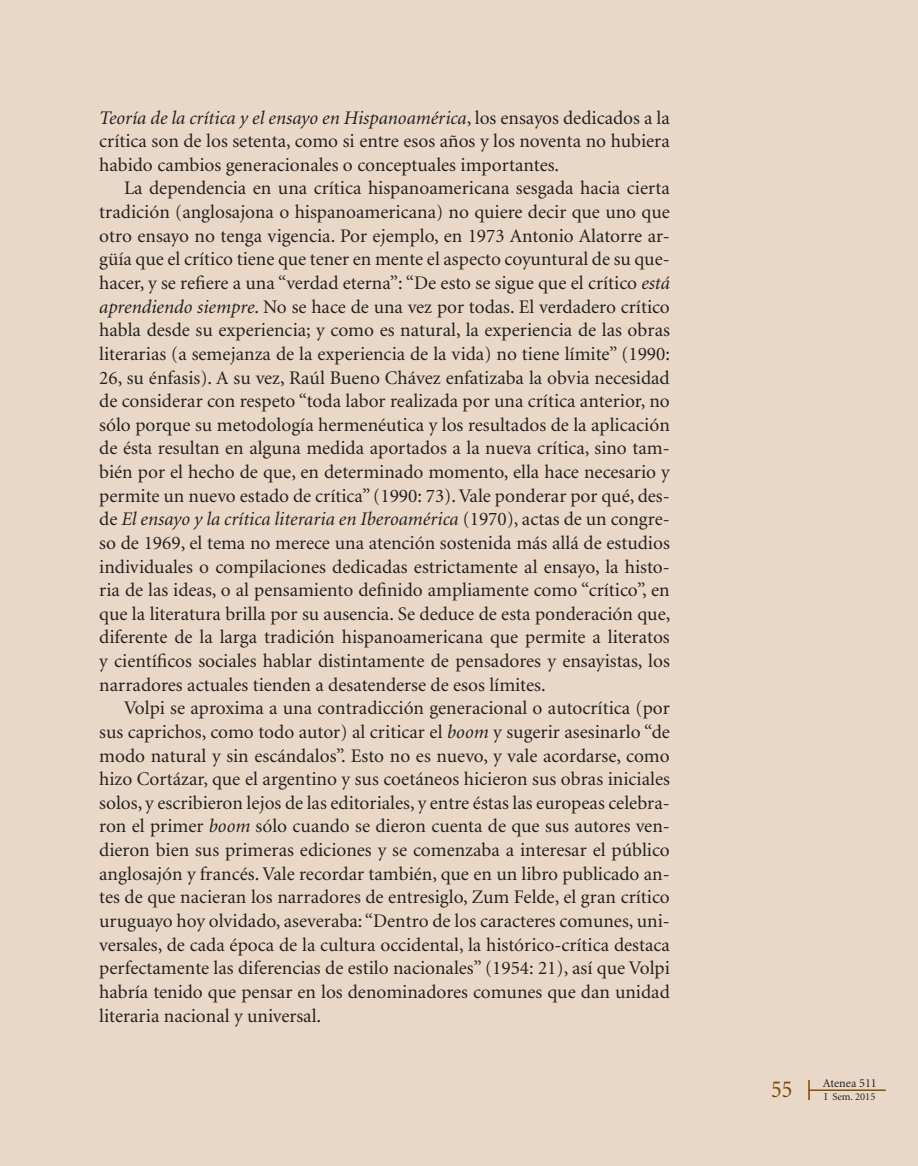
<style>
.page{position:relative;width:918px;height:1166px;background:#e9d8c7}
.page>*{position:absolute;margin:0;border:0;box-sizing:border-box;transform-origin:0 0}
.t1{font:24.5px "Minion";color:#7d4704;scale:.9 1}
.t2{font:19.25px/23.6px "Minion";color:#231f20;text-align:justify}
.t3{font:12.25px "Minion";color:#231f20}
.t4{font:10.5px "Minion";color:#231f20}
.s1{font-style:italic}
</style>
<div class="page">
<hr style="left:809px;top:1090px;width:76px;height:1px;background:#7d4704">
<svg style="left:808px;top:1080px;width:1px;height:20px"></svg>
<p class="t2" style="left:99px;top:106px;width:572px"><span class="s1">Teoría de la crítica y el ensayo en Hispanoamérica</span>, los ensayos dedicados a la crítica son de los setenta, como si entre esos años y los noventa no hubiera habido cambios generacionales o conceptuales importantes.</p>
<p class="t2" style="left:99px;top:177px;width:572px;text-indent:25px">La dependencia en una crítica hispanoamericana sesgada hacia cierta tradición (anglosajona o hispanoamericana) no quiere decir que uno que otro ensayo no tenga vigencia. Por ejemplo, en 1973 Antonio Alatorre ar&shy;güía que el crítico tiene que tener en mente el aspecto coyuntural de su que&shy;hacer, y se refiere a una “verdad eterna”: “De esto se sigue que el crítico <span class="s1">está aprendiendo siempre</span>. No se hace de una vez por todas. El verdadero crítico habla desde su experiencia; y como es natural, la experiencia de las obras literarias (a semejanza de la experiencia de la vida) no tiene límite” (1990:<br>26, su énfasis). A su vez, Raúl Bueno Chávez enfatizaba la obvia necesidad de considerar con respeto “toda labor realizada por una crítica anterior, no sólo porque su metodología hermenéutica y los resultados de la aplicación de ésta resultan en alguna medida aportados a la nueva crítica, sino tam&shy;bién por el hecho de que, en determinado momento, ella hace necesario y permite un nuevo estado de crítica” (1990: 73). Vale ponderar por qué, des&shy;de <span class="s1">El ensayo y la crítica literaria en Iberoamérica</span> (1970), actas de un congre&shy;so de 1969, el tema no merece una atención sostenida más allá de estudios individuales o compilaciones dedicadas estrictamente al ensayo, la histo&shy;ria de las ideas, o al pensamiento definido ampliamente como “crítico”, en que la literatura brilla por su ausencia. Se deduce de esta ponderación que, diferente de la larga tradición hispanoamericana que permite a literatos y científicos sociales hablar distintamente de pensadores y ensayistas, los narradores actuales tienden a desatenderse de esos límites.</p>
<p class="t2" style="left:99px;top:697px;width:572px;text-indent:25px">Volpi se aproxima a una contradicción generacional o autocrítica (por sus caprichos, como todo autor) al criticar el <span class="s1">boom</span> y sugerir asesinarlo “de modo natural y sin escándalos”. Esto no es nuevo, y vale acordarse, como hizo Cortázar, que el argentino y sus coetáneos hicieron sus obras iniciales solos, y escribieron lejos de las editoriales, y entre éstas las europeas celebra&shy;ron el primer <span class="s1">boom</span> sólo cuando se dieron cuenta de que sus autores ven&shy;dieron bien sus primeras ediciones y se comenzaba a interesar el público anglosajón y francés. Vale recordar también, que en un libro publicado an&shy;tes de que nacieran los narradores de entresiglo, Zum Felde, el gran crítico uruguayo hoy olvidado, aseveraba: “Dentro de los caracteres comunes, uni&shy;versales, de cada época de la cultura occidental, la histórico-crítica destaca perfectamente las diferencias de estilo nacionales” (1954: 21), así que Volpi habría tenido que pensar en los denominadores comunes que dan unidad literaria nacional y universal.</p>
<p class="t3" style="left:823px;top:1077px;width:56px">Atenea 511</p>
<p class="t1" style="left:771px;top:1077px;width:25px">55</p>
<p class="t4" style="left:824px;top:1091px;width:53px">I Sem. 2015</p>
</div>
